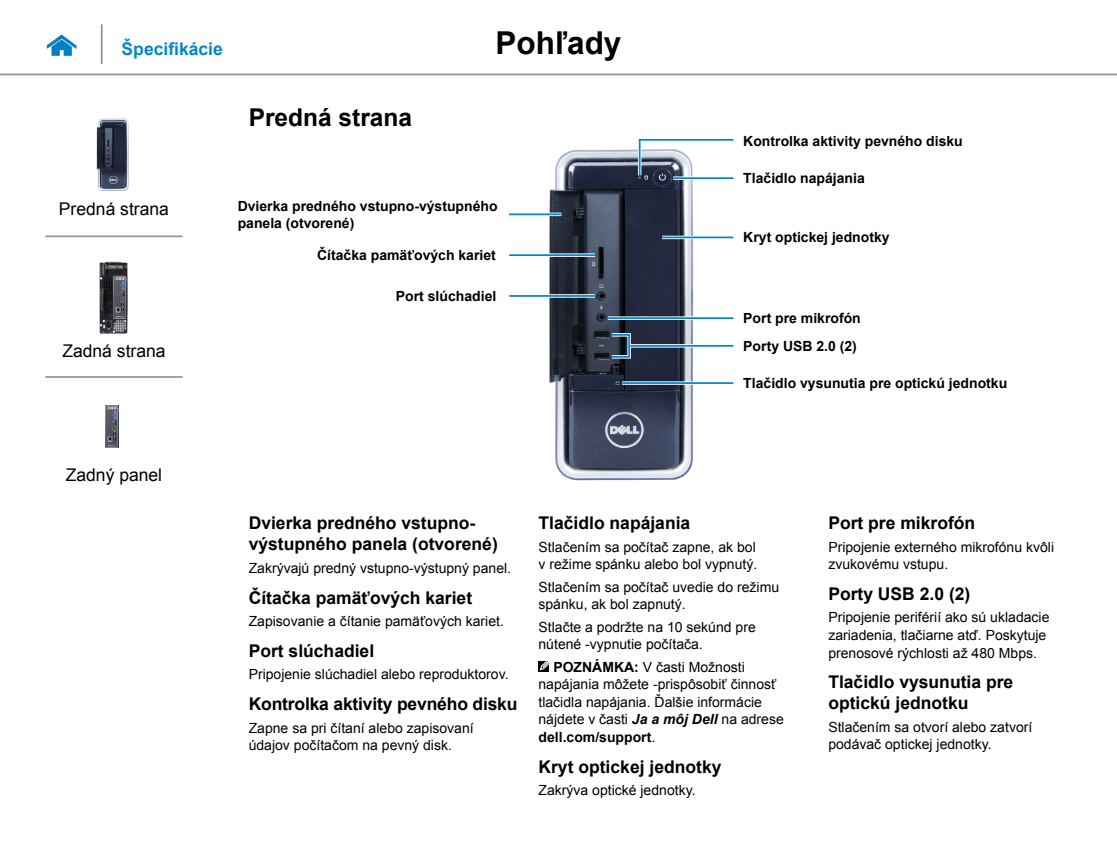
<style>
.page{position:relative;width:1117px;height:844px;background:#fff}
.page>*{position:absolute;margin:0;border:0;box-sizing:border-box;transform-origin:0 0}
.t1{font:700 31.5px "Arial";color:#000}
.Head2{font:700 24.5px "Arial";color:#000}
.Callout_Head{font:700 17.5px/21px "Arial";color:#000}
.t2{font:17.5px "Arial";color:#000}
.Hyperlink{font:700 17.5px "Arial";color:#0087cc}
.Callout_description{font:14px/17.5px "Arial";color:#000}
.Callout-L{font:700 14px/17.5px "Arial";color:#000}
.s1{font-weight:700}
.s2{font-weight:700;font-style:italic}
</style>
<div class="page">
<hr style="left:0;top:74px;width:1116px;height:1px;background:#939598">
<img style="left:46px;top:34px;width:31px;height:23px">
<svg style="left:538px;top:661px;width:11px;height:10px"></svg>
<img style="left:549px;top:149px;width:145px;height:331px">
<svg style="left:636px;top:138px;width:98px;height:41px"></svg>
<svg style="left:673px;top:176px;width:60px;height:4px"></svg>
<hr style="left:673px;top:177px;width:60px;height:2px;background:#0087cc">
<svg style="left:509px;top:212px;width:52px;height:4px"></svg>
<hr style="left:509px;top:213px;width:52px;height:2px;background:#0087cc">
<svg style="left:549px;top:253px;width:46px;height:4px"></svg>
<hr style="left:509px;top:254px;width:86px;height:2px;background:#0087cc">
<hr style="left:509px;top:294px;width:86px;height:3px;background:#fff">
<hr style="left:509px;top:295px;width:86px;height:2px;background:#0087cc">
<svg style="left:607px;top:316px;width:87px;height:4px"></svg>
<hr style="left:607px;top:317px;width:126px;height:2px;background:#0087cc">
<div style="left:611px;top:334px;width:19px;height:23px;border:2px solid #0087cc"></div>
<hr style="left:630px;top:344px;width:103px;height:3px;background:#fff">
<hr style="left:630px;top:345px;width:103px;height:1px;background:#0087cc">
<svg style="left:662px;top:235px;width:71px;height:4px"></svg>
<hr style="left:662px;top:236px;width:71px;height:2px;background:#0087cc">
<svg style="left:622px;top:381px;width:72px;height:4px"></svg>
<hr style="left:622px;top:382px;width:111px;height:2px;background:#0087cc">
<hr style="left:101px;top:24px;width:2px;height:40px;background:#939598">
<img style="left:96px;top:119px;width:33px;height:72px">
<img style="left:100px;top:261px;width:28px;height:72px">
<img style="left:105px;top:405px;width:13px;height:42px">
<hr style="left:45px;top:235px;width:138px;height:2px;background:#939598">
<hr style="left:45px;top:376px;width:138px;height:2px;background:#939598">
<p class="Hyperlink" style="left:122px;top:37px;width:103px">Špecifikácie</p>
<h1 class="t1" style="left:495px;top:22px;width:127px">Pohľady</h1>
<p class="t2" style="left:59px;top:197px;width:111px">Predná strana</p>
<p class="t2" style="left:62px;top:339px;width:105px">Zadná strana</p>
<p class="t2" style="left:66px;top:463px;width:98px">Zadný panel</p>
<p class="Head2" style="left:249px;top:101px;width:165px">Predná strana</p>
<p class="Callout-L" style="left:237px;top:197px;width:261px">Dvierka predného vstupno-výstupného panela (otvorené)</p>
<p class="Callout-L" style="left:317px;top:247px;width:180px">Čítačka pamäťových kariet</p>
<p class="Callout-L" style="left:396px;top:287px;width:102px">Port slúchadiel</p>
<p class="Callout-L" style="left:743px;top:132px;width:221px">Kontrolka aktivity pevného disku</p>
<p class="Callout-L" style="left:743px;top:170px;width:123px">Tlačidlo napájania</p>
<p class="Callout-L" style="left:743px;top:229px;width:148px">Kryt optickej jednotky</p>
<p class="Callout-L" style="left:743px;top:310px;width:119px">Port pre mikrofón</p>
<p class="Callout-L" style="left:743px;top:337px;width:115px">Porty USB 2.0 (2)</p>
<p class="Callout-L" style="left:743px;top:375px;width:265px">Tlačidlo vysunutia pre optickú jednotku</p>
<p class="Callout_Head" style="left:249px;top:513px;width:250px">Dvierka predného vstupno&shy;výstupného panela (otvorené)</p>
<p class="Callout_description" style="left:249px;top:559px;width:264px">Zakrývajú predný vstupno-výstupný panel.</p>
<p class="Callout_Head" style="left:249px;top:587px;width:225px">Čítačka pamäťových kariet</p>
<p class="Callout_description" style="left:249px;top:612px;width:257px">Zapisovanie a čítanie pamäťových kariet.</p>
<p class="Callout_Head" style="left:249px;top:640px;width:127px">Port slúchadiel</p>
<p class="Callout_description" style="left:249px;top:665px;width:261px">Pripojenie slúchadiel alebo reproduktorov.</p>
<p class="Callout_Head" style="left:249px;top:694px;width:270px">Kontrolka aktivity pevného disku</p>
<p class="Callout_description" style="left:249px;top:719px;width:226px">Zapne sa pri čítaní alebo zapisovaní údajov počítačom na pevný disk.</p>
<p class="Callout_Head" style="left:538px;top:513px;width:153px">Tlačidlo napájania</p>
<p class="Callout_description" style="left:538px;top:538px;width:220px">Stlačením sa počítač zapne, ak bol v režime spánku alebo bol vypnutý.</p>
<p class="Callout_description" style="left:538px;top:578px;width:242px">Stlačením sa počítač uvedie do režimu spánku, ak bol zapnutý.</p>
<p class="Callout_description" style="left:538px;top:618px;width:219px">Stlačte a podržte na 10 sekúnd pre nútené ‑vypnutie počítača.</p>
<p class="Callout_description" style="left:538px;top:657px;width:247px;text-indent:15px"><span class="s1">POZNÁMKA:</span> V časti Možnosti napájania môžete ‑prispôsobiť činnosť tlačidla napájania. Ďalšie informácie nájdete v časti <span class="s2">Ja a môj Dell</span> na adrese <span class="s1">dell.com/support</span>.</p>
<p class="Callout_Head" style="left:538px;top:756px;width:184px">Kryt optickej jednotky</p>
<p class="Callout_description" style="left:538px;top:781px;width:158px">Zakrýva optické jednotky.</p>
<p class="Callout_Head" style="left:828px;top:513px;width:148px">Port pre mikrofón</p>
<p class="Callout_description" style="left:828px;top:538px;width:227px">Pripojenie externého mikrofónu kvôli zvukovému vstupu.</p>
<p class="Callout_Head" style="left:828px;top:583px;width:143px">Porty USB 2.0 (2)</p>
<p class="Callout_description" style="left:828px;top:608px;width:222px">Pripojenie periférií ako sú ukladacie zariadenia, tlačiarne atď. Poskytuje prenosové rýchlosti až 480 Mbps.</p>
<p class="Callout_Head" style="left:828px;top:672px;width:186px">Tlačidlo vysunutia pre optickú jednotku</p>
<p class="Callout_description" style="left:828px;top:718px;width:205px">Stlačením sa otvorí alebo zatvorí podávač optickej jednotky.</p>
</div>
